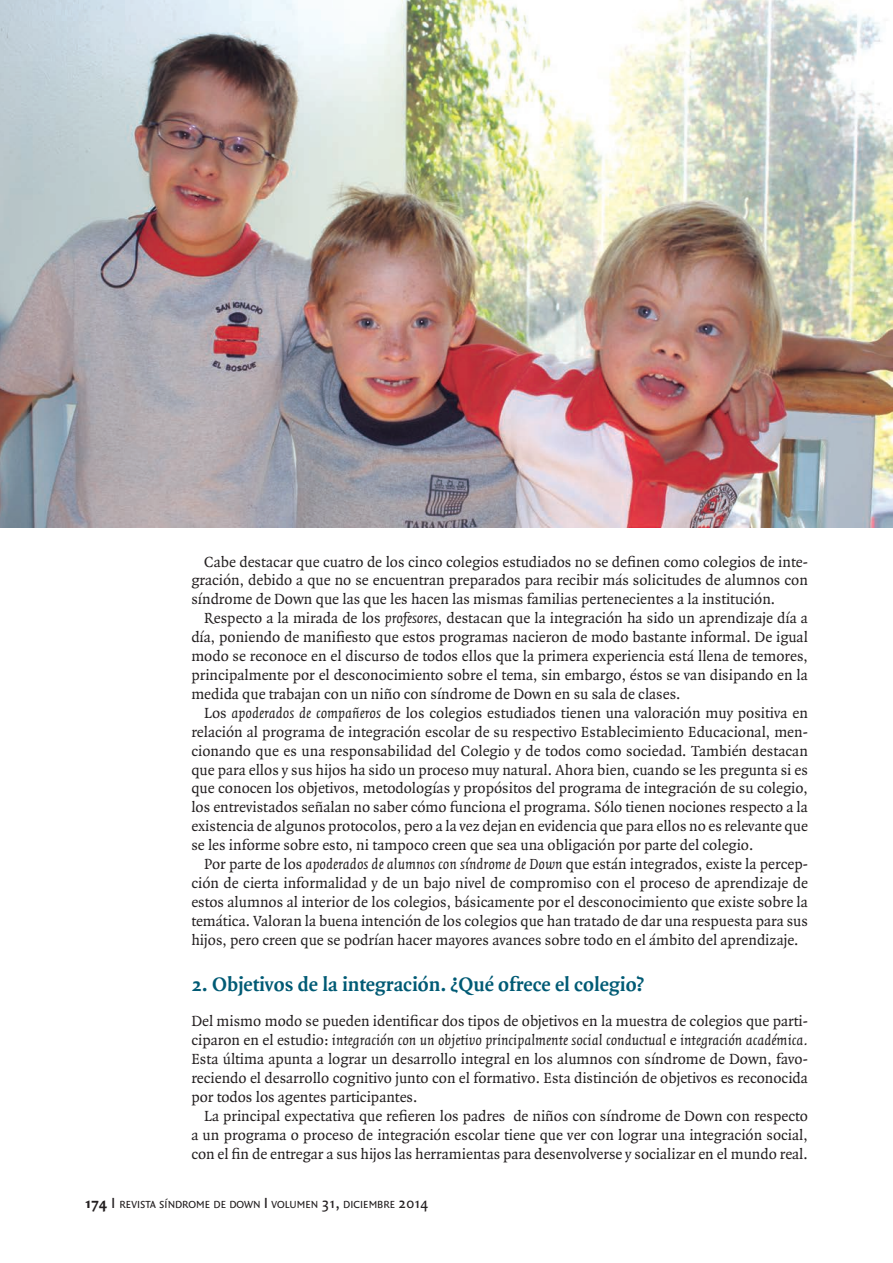
<style>
.page{position:relative;width:893px;height:1263px;background:#fff}
.page>*{position:absolute;margin:0;border:0;box-sizing:border-box;transform-origin:0 0}
.Ttulo_2{font:700 21px "Quadraat";color:#005a74}
.Normal_sin_meter{font:15.75px/18.9px "Quadraat";color:#231f20;text-align:justify}
.t1{font:10.95px "Quadraat Sans";color:#231f20}
.s1{font-style:italic}
.s2{font-weight:700;font-size:15.75px}
.s3{font-size:15.75px}
</style>
<div class="page">
<img style="left:0;top:0;width:892px;height:527px">
<p class="Normal_sin_meter" style="left:191px;top:553px;width:618px;text-indent:13px">Cabe destacar que cuatro de los cinco colegios estudiados no se definen como colegios de inte&shy;gración, debido a que no se encuentran preparados para recibir más solicitudes de alumnos con síndrome de Down que las que les hacen las mismas familias pertenecientes a la institución.</p>
<p class="Normal_sin_meter" style="left:191px;top:609px;width:618px;text-indent:13px">Respecto a la mirada de los <span class="s1">profesores</span>, destacan que la integración ha sido un aprendizaje día a día, poniendo de manifiesto que estos programas nacieron de modo bastante informal. De igual modo se reconoce en el discurso de todos ellos que la primera experiencia está llena de temores, principalmente por el desconocimiento sobre el tema, sin embargo, éstos se van disipando en la medida que trabajan con un niño con síndrome de Down en su sala de clases.</p>
<p class="Normal_sin_meter" style="left:191px;top:704px;width:618px;text-indent:13px">Los <span class="s1">apoderados de compañeros</span> de los colegios estudiados tienen una valoración muy positiva en relación al programa de integración escolar de su respectivo Establecimiento Educacional, men&shy;cionando que es una responsabilidad del Colegio y de todos como sociedad. También destacan que para ellos y sus hijos ha sido un proceso muy natural. Ahora bien, cuando se les pregunta si es que conocen los objetivos, metodologías y propósitos del programa de integración de su colegio, los entrevistados señalan no saber cómo funciona el programa. Sólo tienen nociones respecto a la existencia de algunos protocolos, pero a la vez dejan en evidencia que para ellos no es relevante que se les informe sobre esto, ni tampoco creen que sea una obligación por parte del colegio.</p>
<p class="Normal_sin_meter" style="left:191px;top:855px;width:618px;text-indent:13px">Por parte de los <span class="s1">apoderados de alumnos con síndrome de Down</span> que están integrados, existe la percep&shy;ción de cierta informalidad y de un bajo nivel de compromiso con el proceso de aprendizaje de estos alumnos al interior de los colegios, básicamente por el desconocimiento que existe sobre la temática. Valoran la buena intención de los colegios que han tratado de dar una respuesta para sus hijos, pero creen que se podrían hacer mayores avances sobre todo en el ámbito del aprendizaje.</p>
<p class="Ttulo_2" style="left:191px;top:973px;width:454px">2. Objetivos de la integración. ¿Qué ofrece el colegio?</p>
<p class="Normal_sin_meter" style="left:191px;top:1012px;width:618px">Del mismo modo se pueden identificar dos tipos de objetivos en la muestra de colegios que parti&shy;ciparon en el estudio: <span class="s1">integración con un objetivo principalmente social conductual</span> e <span class="s1">integración académica.<br></span>Esta última apunta a lograr un desarrollo integral en los alumnos con síndrome de Down, favo&shy;reciendo el desarrollo cognitivo junto con el formativo. Esta distinción de objetivos es reconocida por todos los agentes participantes.</p>
<p class="Normal_sin_meter" style="left:191px;top:1107px;width:618px;text-indent:13px">La principal expectativa que refieren los padres de niños con síndrome de Down con respecto a un programa o proceso de integración escolar tiene que ver con lograr una integración social, con el fin de entregar a sus hijos las herramientas para desenvolverse y socializar en el mundo real.</p>
<p class="t1" style="left:85px;top:1198px;width:345px"><span class="s2">174</span> <span class="s3">I</span> REVISTA SÍNDROME DE DOWN <span class="s3">I</span> VOLUMEN <span class="s3">31,</span> DICIEMBRE <span class="s3">2014</span></p>
</div>
